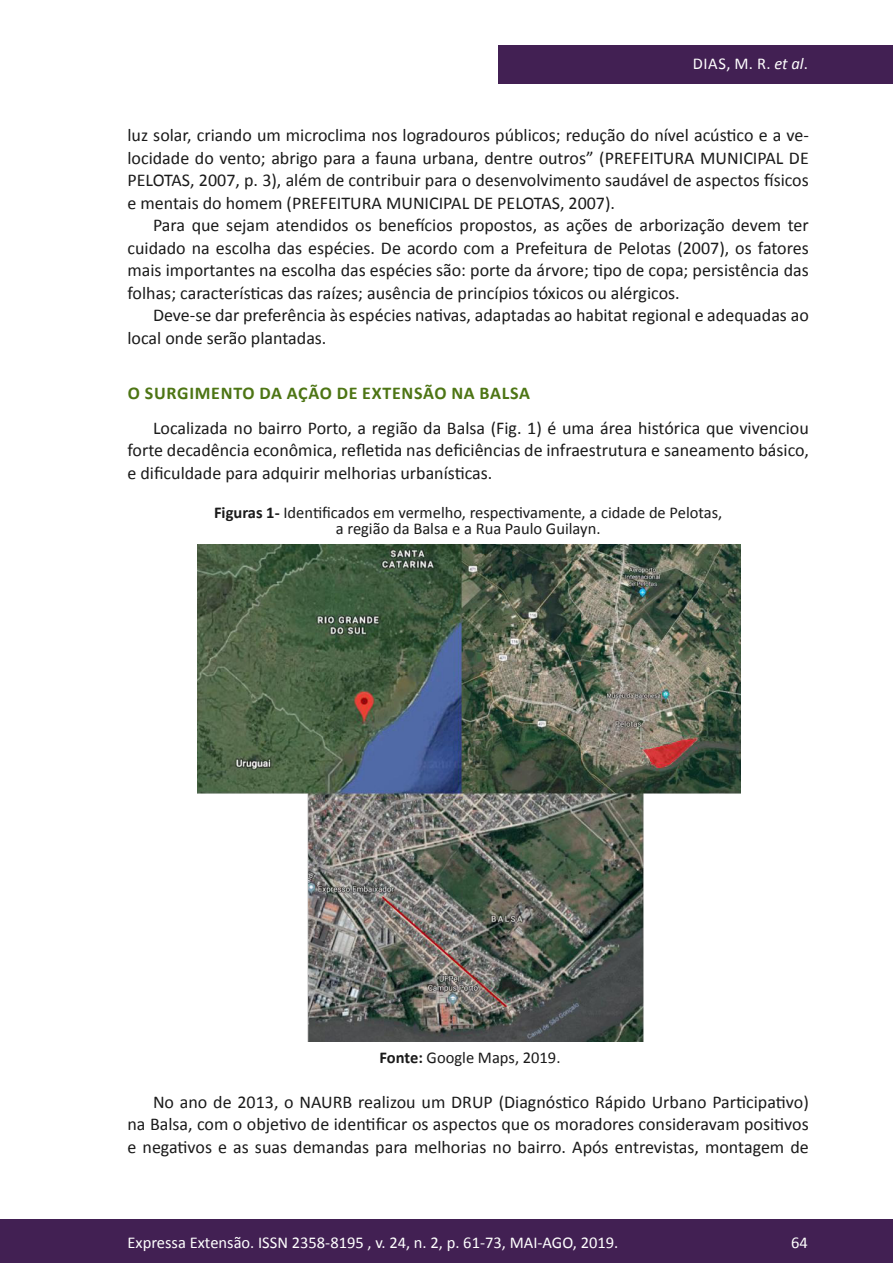
<style>
.page{position:relative;width:893px;height:1263px;background:#fff}
.page>*{position:absolute;margin:0;border:0;box-sizing:border-box;transform-origin:0 0}
.texto{font:18px/22.5px "Calibri";color:#1a1a1a;text-align:justify}
.subtitulo{font:700 18px "Calibri";letter-spacing:.04em;color:#4d7514}
.legenda{font:16.5px "Calibri";color:#1a1a1a}
.t1{font:16.5px "Calibri";color:#fff}
.s1{font-style:italic}
.s2{font-weight:700}
</style>
<div class="page">
<div style="left:0;top:1219px;width:893px;height:44px;background:#422053"></div>
<div style="left:498px;top:45px;width:395px;height:39px;background:#422053"></div>
<img style="left:198px;top:545px;width:542px;height:497px">
<p class="t1" style="left:693px;top:53px;width:117px">DIAS, M. R. <span class="s1">et al</span>.</p>
<p class="texto" style="left:128px;top:124px;width:683px">luz solar, criando um microclima nos logradouros públicos; redução do nível acústico e a ve&shy;locidade do vento; abrigo para a fauna urbana, dentre outros” (PREFEITURA MUNICIPAL DE PELOTAS, 2007, p. 3), além de contribuir para o desenvolvimento saudável de aspectos físicos e mentais do homem (PREFEITURA MUNICIPAL DE PELOTAS, 2007).</p>
<p class="texto" style="left:128px;top:214px;width:683px;text-indent:26px">Para que sejam atendidos os benefícios propostos, as ações de arborização devem ter cuidado na escolha das espécies. De acordo com a Prefeitura de Pelotas (2007), os fatores mais importantes na escolha das espécies são: porte da árvore; tipo de copa; persistência das folhas; características das raízes; ausência de princípios tóxicos ou alérgicos.</p>
<p class="texto" style="left:128px;top:304px;width:683px;text-indent:26px">Deve-se dar preferência às espécies nativas, adaptadas ao habitat regional e adequadas ao local onde serão plantadas.</p>
<p class="subtitulo" style="left:128px;top:382px;width:404px">O SURGIMENTO DA AÇÃO DE EXTENSÃO NA BALSA</p>
<p class="texto" style="left:128px;top:416px;width:683px;text-indent:26px">Localizada no bairro Porto, a região da Balsa (Fig. 1) é uma área histórica que vivenciou forte decadência econômica, refletida nas deficiências de infraestrutura e saneamento básico, e dificuldade para adquirir melhorias urbanísticas.</p>
<p class="legenda" style="left:214px;top:502px;width:510px"><span class="s2">Figuras 1-</span> Identificados em vermelho, respectivamente, a cidade de Pelotas,</p>
<p class="legenda" style="left:336px;top:518px;width:266px">a região da Balsa e a Rua Paulo Guilayn.</p>
<p class="legenda" style="left:380px;top:1047px;width:182px"><span class="s2">Fonte:</span> Google Maps, 2019.</p>
<p class="texto" style="left:128px;top:1090px;width:683px;text-indent:26px">No ano de 2013, o NAURB realizou um DRUP (Diagnóstico Rápido Urbano Participativo) na Balsa, com o objetivo de identificar os aspectos que os moradores consideravam positivos e negativos e as suas demandas para melhorias no bairro. Após entrevistas, montagem de</p>
<p class="t1" style="left:128px;top:1231px;width:492px">Expressa Extensão. ISSN 2358-8195 , v. 24, n. 2, p. 61-73, MAI-AGO, 2019.</p>
<p class="t1" style="left:791px;top:1231px;width:18px">64</p>
</div>
